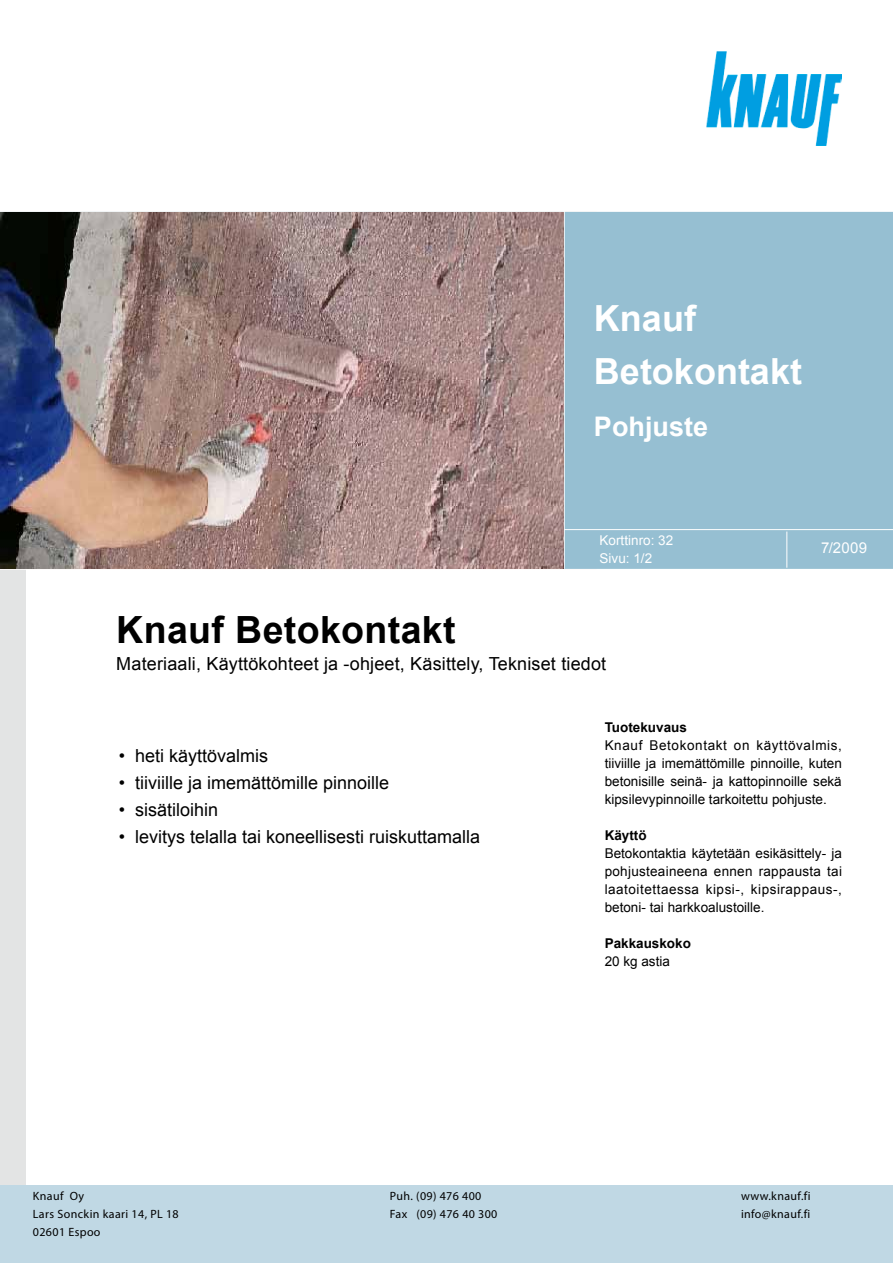
<style>
.page{position:relative;width:893px;height:1263px;background:#fff}
.page>*{position:absolute;margin:0;border:0;box-sizing:border-box;transform-origin:0 0}
.t1{font:700 37.5px "Arial";letter-spacing:.01em;color:#000}
.t2{font:700 36px/52.5px "Arial";color:#fff}
.t3{font:700 27px "Arial";color:#fff}
.t4{font:18px "Arial";color:#000}
.t5{font:15px "Arial";color:#fff}
.t6{font:13.5px/18px "Arial";color:#000;text-align:justify}
.t7{font:700 13.5px "Arial";color:#000}
.t8{font:13.5px/18px "Arial";color:#fff}
.t9{font:12px "Myriad Pro";letter-spacing:.03em;color:#000}
</style>
<div class="page">
<div style="left:0;top:553px;width:26px;height:683px;background:#e3e4e4"></div>
<div style="left:0;top:212px;width:893px;height:357px;background:#96bfd2"></div>
<hr style="left:564px;top:529px;width:329px;height:1px;background:#fff">
<hr style="left:787px;top:531px;width:1px;height:37px;background:#fff">
<div style="left:0;top:1186px;width:893px;height:77px;background:#c0d8e4"></div>
<hr style="left:564px;top:205px;width:1px;height:364px;background:#fff">
<img style="left:0;top:213px;width:564px;height:355px">
<img style="left:706px;top:51px;width:136px;height:94px">
<h2 class="t2" style="left:594px;top:293px;width:210px">Knauf<br>Betokontakt</h2>
<h3 class="t3" style="left:594px;top:409px;width:116px">Pohjuste</h3>
<p class="t8" style="left:600px;top:531px;width:75px">Korttinro: 32<br>Sivu: 1/2</p>
<h1 class="t1" style="left:116px;top:605px;width:341px">Knauf Betokontakt</h1>
<h3 class="t4" style="left:116px;top:652px;width:491px">Materiaali, Käyttökohteet ja -ohjeet, Käsittely, Tekniset tiedot</h3>
<p class="t5" style="left:821px;top:538px;width:47px">7/2009</p>
<h3 class="t4" style="left:119px;top:744px;width:151px">• heti käyttövalmis</h3>
<h3 class="t4" style="left:119px;top:771px;width:272px">• tiiviille ja imemättömille pinnoille</h3>
<h3 class="t4" style="left:119px;top:798px;width:101px">• sisätiloihin</h3>
<h3 class="t4" style="left:119px;top:825px;width:363px">• levitys telalla tai koneellisesti ruiskuttamalla</h3>
<p class="t7" style="left:605px;top:718px;width:84px">Tuotekuvaus</p>
<p class="t6" style="left:605px;top:736px;width:239px">Knauf Betokontakt on käyttövalmis, tiiviille ja imemättömille pinnoille, kuten betonisille seinä- ja kattopinnoille sekä kipsilevypinnoille tarkoitettu pohjuste.</p>
<p class="t7" style="left:605px;top:826px;width:43px">Käyttö</p>
<p class="t6" style="left:605px;top:844px;width:239px">Betokontaktia käytetään esikäsittely- ja pohjusteaineena ennen rappausta tai laatoitettaessa kipsi-, kipsirappaus-, betoni- tai harkkoalustoille.</p>
<p class="t7" style="left:605px;top:934px;width:88px">Pakkauskoko</p>
<p class="t6" style="left:605px;top:952px;width:67px">20 kg astia</p>
<p class="t9" style="left:33px;top:1188px;width:53px">Knauf Oy</p>
<p class="t9" style="left:390px;top:1188px;width:93px">Puh. (09) 476 400</p>
<p class="t9" style="left:741px;top:1188px;width:71px">www.knauf.fi</p>
<p class="t9" style="left:33px;top:1206px;width:147px">Lars Sonckin kaari 14, PL 18</p>
<p class="t9" style="left:390px;top:1206px;width:109px">Fax (09) 476 40 300</p>
<p class="t9" style="left:741px;top:1206px;width:71px">info@knauf.fi</p>
<p class="t9" style="left:33px;top:1224px;width:69px">02601 Espoo</p>
</div>
